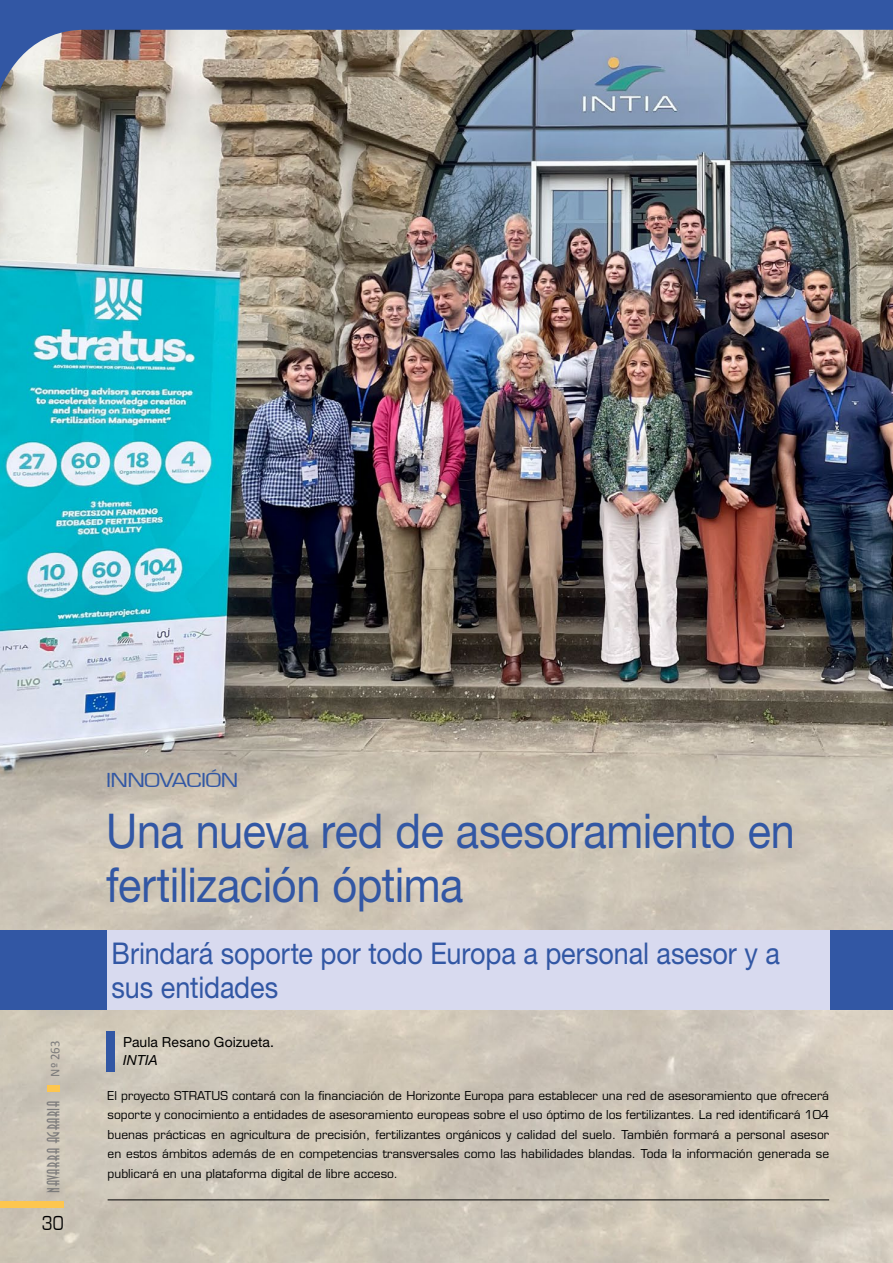
<style>
.page{position:relative;width:893px;height:1263px;background:#fff}
.page>*{position:absolute;margin:0;border:0;box-sizing:border-box;transform-origin:0 0}
.t1{font:48px/54px "Helvetica Neue LT Std";letter-spacing:-.01em;color:#3257a4;scale:.9 1}
.t2{font:30px/34.5px "Helvetica Neue LT Std";letter-spacing:-.005em;color:#3257a4;scale:.9 1}
.t3{font:21px "Eurostile T";letter-spacing:-.02em;color:#3257a4;scale:1.2 1}
.t4{font:21px "Eurostile T";color:#000;scale:.85 1}
.t5{font:16.5px "Anastasia";letter-spacing:.04em;color:#7c7b7b;scale:.95 1}
.t6{font:13.95px "Helvetica Neue LT Std";letter-spacing:.005em;color:#000}
.t7{font:italic 13.95px "Helvetica Neue LT Std";letter-spacing:.005em;color:#000}
.t8{font:13.5px "Calibri";color:#7c7b7b;scale:.95 1}
.t9{font:12px/19.5px "Eurostile LT Std";color:#000;text-align:justify}
</style>
<div class="page">
<img style="left:0;top:170px;width:893px;height:1093px">
<img style="left:0;top:0;width:893px;height:170px">
<div style="left:0;top:1201px;width:64px;height:7px;background:#fdc64f"></div>
<div style="left:47px;top:1085px;width:13px;height:6px;background:#fdc64f"></div>
<div style="left:106px;top:1031px;width:9px;height:41px;background:#3257a4"></div>
<hr style="left:108px;top:1199px;width:721px;height:1px;background:#000">
<div style="left:0;top:930px;width:191px;height:80px;background:#3257a4"></div>
<div style="left:712px;top:930px;width:181px;height:80px;background:#3257a4"></div>
<div style="left:107px;top:930px;width:723px;height:80px;background:#d8daef"></div>
<p class="t8" style="left:47px;top:1077px;width:40px;rotate:-90deg">Nº 263</p>
<h3 class="t5" style="left:44px;top:1193px;width:99px;rotate:-90deg">NAVARRA AGRARIA</h3>
<h3 class="t4" style="left:42px;top:1212px;width:27px">30</h3>
<h3 class="t3" style="left:106px;top:769px;width:112px">INNOVACIÓN</h3>
<h1 class="t1" style="left:106px;top:804px;width:766px">Una nueva red de asesoramiento en fertilización óptima</h1>
<h2 class="t2" style="left:112px;top:935px;width:744px">Brindará soporte por todo Europa a personal asesor y a sus entidades</h2>
<p class="t6" style="left:123px;top:1034px;width:153px">Paula Resano Goizueta.</p>
<p class="t7" style="left:123px;top:1052px;width:36px">INTIA</p>
<p class="t9" style="left:108px;top:1086px;width:723px">El proyecto STRATUS contará con la financiación de Horizonte Europa para establecer una red de asesoramiento que ofrecerá soporte y conocimiento a entidades de asesoramiento europeas sobre el uso óptimo de los fertilizantes. La red identificará 104 buenas prácticas en agricultura de precisión, fertilizantes orgánicos y calidad del suelo. También formará a personal asesor en estos ámbitos además de en competencias transversales como las habilidades blandas. Toda la información generada se publicará en una plataforma digital de libre acceso.</p>
</div>
